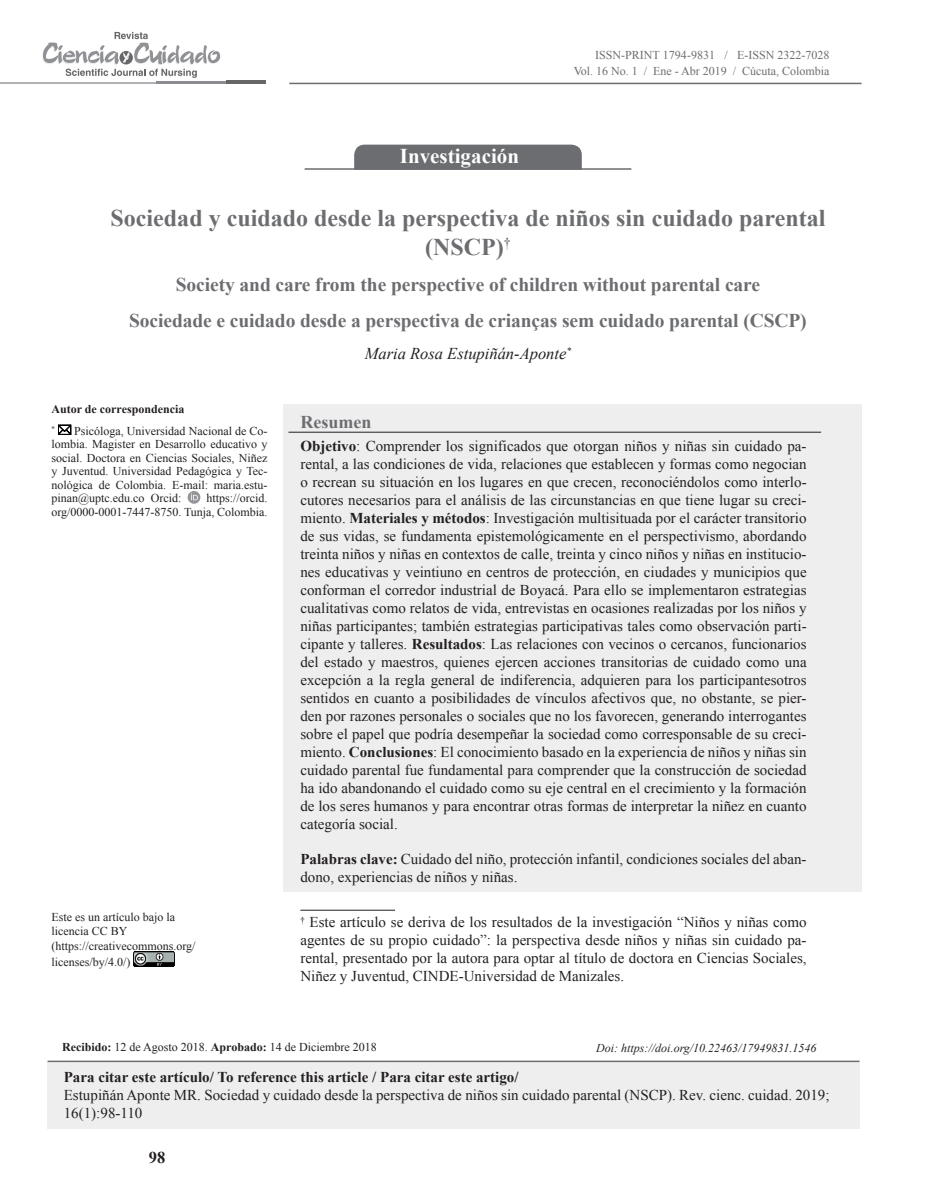
<style>
.page{position:relative;width:936px;height:1191px;background:#fff}
.page>*{position:absolute;margin:0;border:0;box-sizing:border-box;transform-origin:0 0}
.t1{font:700 24px/28.8px "Times New Roman";color:#6c6d70;text-align:center}
.t2{font:700 21px "Times New Roman";color:#fff}
.t3{font:700 19.5px/36.2px "Times New Roman";letter-spacing:-.005em;color:#6c6d70;text-align:center}
.t4{font:700 18px "Times New Roman";color:#6c6d70}
.t5{font:italic 16.5px "Times New Roman";color:#231f20}
.t6{font:700 16.5px "Times New Roman";color:#231f20}
.t7{font:15px/18px "Times New Roman";color:#231f20}
.t8{font:700 15px "Times New Roman";color:#231f20}
.t9{font:12px/13.5px "Times New Roman";color:#231f20}
.t10{font:12px/16.5px "Times New Roman";color:#6c6d70;text-align:right}
.t11{font:italic 12px "Times New Roman";color:#231f20}
.s1{font-weight:700}
</style>
<div class="page">
<div style="left:47px;top:1062px;width:812px;height:66px;background:#eeeeef"></div>
<hr style="left:48px;top:1060px;width:811px;height:2px;background:#6c6d70">
<div style="left:354px;top:145px;width:227px;height:23px;background:#6c6d70"></div>
<hr style="left:304px;top:168px;width:327px;height:2px;background:#6c6d70">
<hr style="left:289px;top:83px;width:572px;height:1px;background:#6c6d70">
<hr style="left:0;top:83px;width:157px;height:1px;background:#b0b1b5">
<hr style="left:157px;top:82px;width:70px;height:2px;background:#8b8d90">
<hr style="left:227px;top:80px;width:39px;height:4px;background:#67676a">
<svg style="left:42px;top:32px;width:178px;height:46px"></svg>
<img style="left:133px;top:952px;width:41px;height:14px">
<div style="left:283px;top:404px;width:578px;height:488px;background:#eeeeef"></div>
<hr style="left:288px;top:432px;width:533px;height:1px;background:#231f20">
<svg style="left:58px;top:425px;width:13px;height:10px"></svg>
<svg style="left:188px;top:491px;width:12px;height:13px"></svg>
<hr style="left:300px;top:909px;width:95px;height:1px;background:#231f20">
<h2 class="t2" style="left:400px;top:142px;width:121px">Investigación</h2>
<p class="t10" style="left:573px;top:46px;width:257px">ISSN-PRINT 1794-9831 / E-ISSN 2322-7028<br>Vol. 16 No. 1 / Ene - Abr 2019 / Cúcuta, Colombia</p>
<h1 class="t1" style="left:111px;top:203px;width:716px">Sociedad y cuidado desde la perspectiva de niños sin cuidado parental (NSCP)<sup>†</sup></h1>
<h3 class="t3" style="left:129px;top:266px;width:679px">Society and care from the perspective of children without parental care<br>Sociedade e cuidado desde a perspectiva de crianças sem cuidado parental (CSCP)</h3>
<p class="t5" style="left:364px;top:342px;width:208px">Maria Rosa Estupiñán-Aponte<sup>*</sup></p>
<p class="t9" style="left:51px;top:397px;width:217px;line-height:22px"><span class="s1">Autor de correspondencia<br></span><sup>*</sup> Psicóloga, Universidad Nacional de Co-</p>
<p class="t9" style="left:51px;top:437px;width:218px;text-align:justify">lombia. Magister en Desarrollo educativo y social. Doctora en Ciencias Sociales, Niñez y Juventud. Universidad Pedagógica y Tec&shy;nológica de Colombia. E-mail: maria.estu&shy;pinan@uptc.edu.co Orcid:</p>
<p class="t9" style="left:51px;top:491px;width:218px;text-align:right">https://orcid.<br>org/0000-0001-7447-8750. Tunja, Colombia.</p>
<p class="t9" style="left:51px;top:909px;width:146px;line-height:14.4px">Este es un artículo bajo la licencia CC BY (https://creativecommons.org/</p>
<p class="t9" style="left:51px;top:955px;width:80px">licenses/by/4.0/)</p>
<p class="t4" style="left:300px;top:410px;width:72px">Resumen</p>
<p class="t7" style="left:300px;top:436px;width:508px;text-align:justify"><span class="s1">Objetivo</span>: Comprender los significados que otorgan niños y niñas sin cuidado pa&shy;rental, a las condiciones de vida, relaciones que establecen y formas como negocian o recrean su situación en los lugares en que crecen, reconociéndolos como interlo&shy;cutores necesarios para el análisis de las circunstancias en que tiene lugar su creci&shy;miento. <span class="s1">Materiales y métodos</span>: Investigación multisituada por el carácter transitorio de sus vidas, se fundamenta epistemológicamente en el perspectivismo, abordando treinta niños y niñas en contextos de calle, treinta y cinco niños y niñas en institucio&shy;nes educativas y veintiuno en centros de protección, en ciudades y municipios que conforman el corredor industrial de Boyacá. Para ello se implementaron estrategias cualitativas como relatos de vida, entrevistas en ocasiones realizadas por los niños y niñas participantes; también estrategias participativas tales como observación parti&shy;cipante y talleres. <span class="s1">Resultados</span>: Las relaciones con vecinos o cercanos, funcionarios del estado y maestros, quienes ejercen acciones transitorias de cuidado como una excepción a la regla general de indiferencia, adquieren para los participantesotros sentidos en cuanto a posibilidades de vínculos afectivos que, no obstante, se pier&shy;den por razones personales o sociales que no los favorecen, generando interrogantes sobre el papel que podría desempeñar la sociedad como corresponsable de su creci&shy;miento. <span class="s1">Conclusiones</span>: El conocimiento basado en la experiencia de niños y niñas sin cuidado parental fue fundamental para comprender que la construcción de sociedad ha ido abandonando el cuidado como su eje central en el crecimiento y la formación de los seres humanos y para encontrar otras formas de interpretar la niñez en cuanto categoría social.</p>
<p class="t7" style="left:300px;top:849px;width:507px"><span class="s1">Palabras clave:</span> Cuidado del niño, protección infantil, condiciones sociales del aban&shy;dono, experiencias de niños y niñas.</p>
<p class="t7" style="left:300px;top:913px;width:507px;text-align:justify"><sup>†</sup> Este artículo se deriva de los resultados de la investigación “Niños y niñas como agentes de su propio cuidado”: la perspectiva desde niños y niñas sin cuidado pa&shy;rental, presentado por la autora para optar al título de doctora en Ciencias Sociales, Niñez y Juventud, CINDE-Universidad de Manizales.</p>
<p class="t9" style="left:62px;top:1040px;width:316px"><span class="s1">Recibido:</span> 12 de Agosto 2018. <span class="s1">Aprobado:</span> 14 de Diciembre 2018</p>
<p class="t11" style="left:596px;top:1039px;width:222px">Doi: https://doi.org/10.22463/17949831.1546</p>
<p class="t8" style="left:64px;top:1066px;width:456px">Para citar este artículo/ To reference this article / Para citar este artigo/</p>
<p class="t7" style="left:64px;top:1085px;width:767px">Estupiñán Aponte MR. Sociedad y cuidado desde la perspectiva de niños sin cuidado parental (NSCP). Rev. cienc. cuidad. 2019;<br>16(1):98-110</p>
<p class="t6" style="left:149px;top:1146px;width:18px">98</p>
</div>
